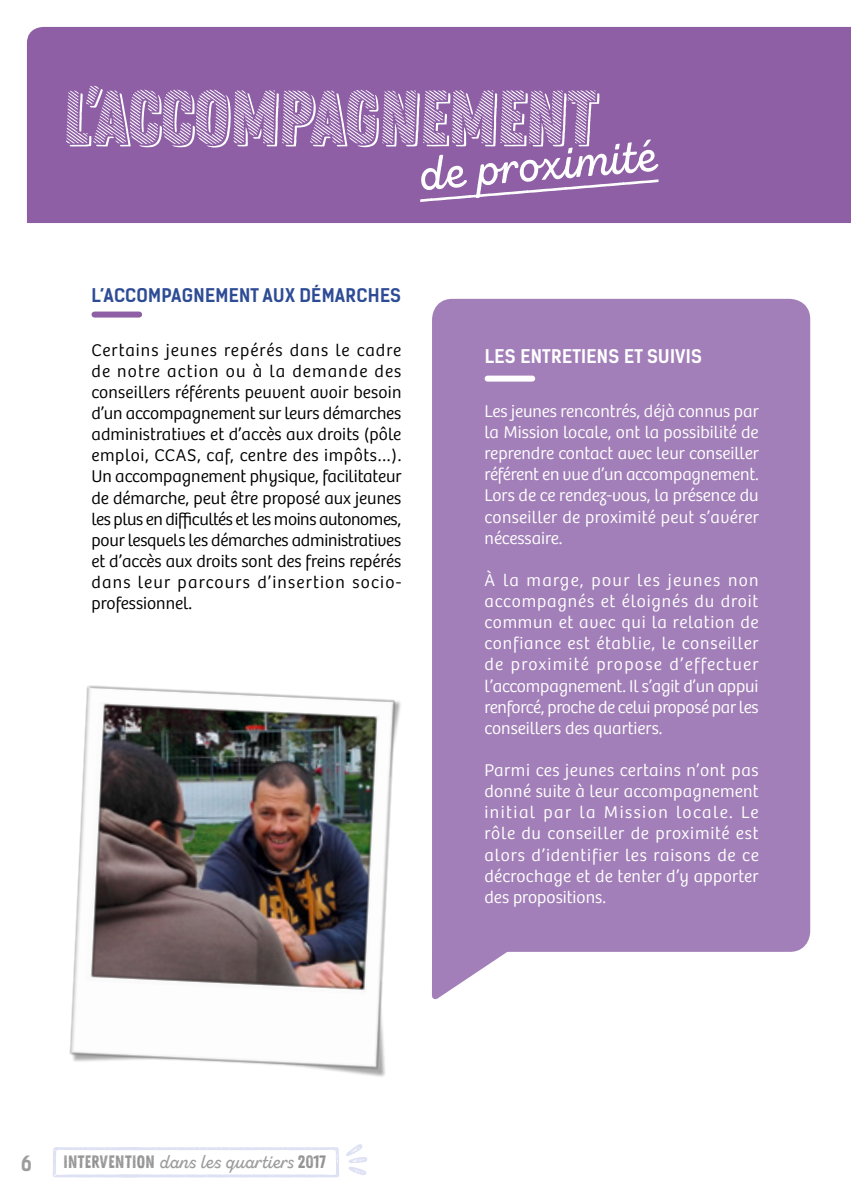
<style>
.page{position:relative;width:851px;height:1191px;background:#fff}
.page>*{position:absolute;margin:0;border:0;box-sizing:border-box;transform-origin:0 0}
.t1{font:75.6px "Zing Rust D1 Base Sh 1";color:#fff}
.t2{font:46px "Zing Script Rust SB Demo Base";color:#fff}
.t3{font:20px "Kelson Sans Bold BG";color:#9c9c9d}
.t4{font:18px "Zing Script Rust SB Demo Base";color:#9c9c9d}
.t5{font:18px "Kelson Sans Bold BG";letter-spacing:.015em;color:#2e4c95}
.t6{font:18px "Kelson Sans Bold BG";letter-spacing:.015em;color:#fff}
.t7{font:300 17.6px/21.2px "Bree";color:#fff;text-align:justify}
.t8{font:300 17.6px/21.2px "Bree";letter-spacing:.06em;color:#000;text-align:justify}
.s1{font-family:"Zing Rust D1 Base";font-style:italic;color:#000}
.s2{font-family:"Zing Rust D1 Base";color:#000}
</style>
<div class="page">
<svg style="left:346px;top:1144px;width:21px;height:31px"></svg>
<svg style="left:53px;top:1147px;width:286px;height:30px"></svg>
<div style="left:27px;top:27px;width:823px;height:196px;background:#8e5fa5"></div>
<div style="left:420px;top:157px;width:238px;height:54px;background:#8e5fa5"></div>
<div style="left:94px;top:311px;width:45px;height:6px;background:#8e5fa5"></div>
<div style="left:432px;top:298px;width:379px;height:692px;background:#a27fb8"></div>
<div style="left:487px;top:375px;width:45px;height:6px;background:#fff"></div>
<img style="left:69px;top:672px;width:382px;height:405px">
<h1 class="t1" style="left:64px;top:73px;width:534px">L’ACCOMPAGNEMENT</h1>
<h2 class="t2" style="left:416px;top:146px;width:240px;rotate:-5deg">de proximité</h2>
<p class="t5" style="left:92px;top:284px;width:311px">L’ACCOMPAGNEMENT AUX DÉMARCHES</p>
<p class="t8" style="left:91px;top:339px;width:311px">Certains jeunes repérés dans le cadre de notre action ou à la demande des conseillers référents peuvent avoir besoin d’un accompagnement sur leurs démarches administratives et d’accès aux droits (pôle emploi, CCAS, caf, centre des impôts…).<br>Un accompagnement physique, facilitateur de démarche, peut être proposé aux jeunes les plus en difficultés et les moins autonomes, pour lesquels les démarches administratives et d’accès aux droits sont des freins repérés dans leur parcours d’insertion socio&shy;professionnel.</p>
<p class="t6" style="left:484px;top:345px;width:219px">LES ENTRETIENS ET SUIVIS</p>
<p class="t7" style="left:484px;top:401px;width:276px">Les jeunes rencontrés, déjà connus par la Mission locale, ont la possibilité de reprendre contact avec leur conseiller référent en vue d’un accompagnement.<br>Lors de ce rendez-vous, la présence du conseiller de proximité peut s’avérer nécessaire.</p>
<p class="t7" style="left:484px;top:570px;width:275px">À la marge, pour les jeunes non accompagnés et éloignés du droit commun et avec qui la relation de confiance est établie, le conseiller de proximité propose d’effectuer l’accompagnement. Il s’agit d’un appui renforcé, proche de celui proposé par les conseillers des quartiers.</p>
<p class="t7" style="left:484px;top:760px;width:275px">Parmi ces jeunes certains n’ont pas donné suite à leur accompagnement initial par la Mission locale. Le rôle du conseiller de proximité est alors d’identifier les raisons de ce décrochage et de tenter d’y apporter des propositions.</p>
<p class="t3" style="left:21px;top:1151px;width:13px">6</p>
<p class="t4" style="left:64px;top:1151px;width:264px"><span class="s1">INTERVENTION</span> dans les quartiers <span class="s2">2017</span></p>
</div>
